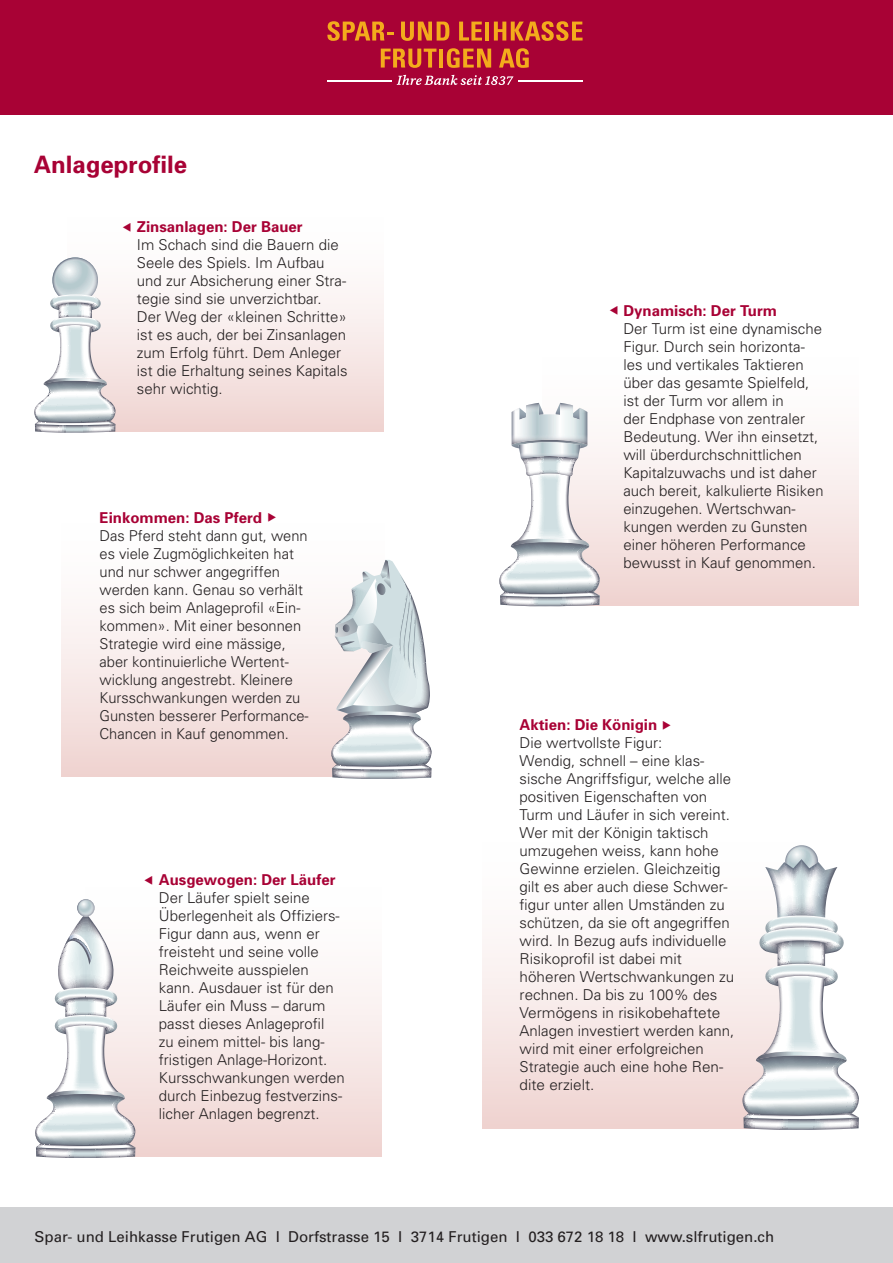
<style>
.page{position:relative;width:893px;height:1263px;background:#fff}
.page>*{position:absolute;margin:0;border:0;box-sizing:border-box;transform-origin:0 0}
.t1{font:700 24px "Univers";color:#a80235}
.t2{font:300 15px/18px "Univers";color:#231f20}
.t3{font:700 15px "Univers";color:#a80235}
.t4{font:15px "Univers";color:#231f20}
</style>
<div class="page">
<div style="left:68px;top:213px;width:316px;height:219px;background:linear-gradient(to bottom,#fff,#f0d6d4)"></div>
<div style="left:85px;top:882px;width:297px;height:275px;background:linear-gradient(to bottom,#fff,#f0d6d4)"></div>
<div style="left:543px;top:353px;width:316px;height:253px;background:linear-gradient(to bottom,#fff,#f0d6d4)"></div>
<div style="left:483px;top:837px;width:319px;height:291px;background:linear-gradient(to bottom,#fff,#f0d6d4)"></div>
<div style="left:61px;top:518px;width:323px;height:259px;background:linear-gradient(to bottom,#fff,#f0d6d4)"></div>
<div style="left:0;top:0;width:893px;height:115px;background:#a80235"></div>
<div style="left:0;top:1208px;width:893px;height:55px;background:#d1d2d4"></div>
<svg style="left:52px;top:257px;width:46px;height:46px"></svg>
<svg style="left:34px;top:294px;width:82px;height:139px"></svg>
<svg style="left:331px;top:560px;width:101px;height:219px"></svg>
<img style="left:77px;top:899px;width:18px;height:18px;border-radius:9px">
<svg style="left:35px;top:916px;width:100px;height:242px"></svg>
<svg style="left:512px;top:445px;width:75px;height:3px"></svg>
<svg style="left:499px;top:456px;width:101px;height:150px"></svg>
<img style="left:518px;top:445px;width:62px;height:13px">
<img style="left:512px;top:403px;width:75px;height:42px">
<img style="left:785px;top:845px;width:33px;height:33px;border-radius:16px">
<svg style="left:742px;top:859px;width:117px;height:271px"></svg>
<svg style="left:327px;top:21px;width:67px;height:20px"></svg>
<svg style="left:401px;top:22px;width:49px;height:19px"></svg>
<svg style="left:459px;top:22px;width:23px;height:19px"></svg>
<hr style="left:485px;top:22px;width:4px;height:19px;background:#f3ab1c">
<svg style="left:494px;top:21px;width:89px;height:20px"></svg>
<svg style="left:381px;top:49px;width:55px;height:19px"></svg>
<hr style="left:439px;top:49px;width:4px;height:19px;background:#f3ab1c">
<svg style="left:447px;top:48px;width:44px;height:20px"></svg>
<svg style="left:499px;top:48px;width:30px;height:20px"></svg>
<svg style="left:397px;top:75px;width:116px;height:10px"></svg>
<hr style="left:327px;top:81px;width:65px;height:1px;background:#fff">
<hr style="left:518px;top:81px;width:65px;height:1px;background:#fff">
<svg style="left:123px;top:222px;width:8px;height:9px"></svg>
<svg style="left:268px;top:518px;width:8px;height:3px"></svg>
<svg style="left:145px;top:882px;width:7px;height:2px"></svg>
<p class="t1" style="left:34px;top:149px;width:155px">Anlageprofile</p>
<p class="t3" style="left:137px;top:217px;width:167px">Zinsanlagen: Der Bauer</p>
<p class="t2" style="left:137px;top:236px;width:212px">Im Schach sind die Bauern die<br>Seele des Spiels. Im Aufbau und zur Absicherung einer Stra&shy;tegie sind sie unverzichtbar.<br>Der Weg der «kleinen Schritte» ist es auch, der bei Zinsanlagen zum Erfolg führt. Dem Anleger ist die Erhaltung seines Kapitals sehr wichtig.</p>
<p class="t3" style="left:99px;top:508px;width:164px">Einkommen: Das Pferd</p>
<p class="t2" style="left:99px;top:526px;width:211px">Das Pferd steht dann gut, wenn es viele Zugmöglichkeiten hat und nur schwer angegriffen werden kann. Genau so verhält es sich beim Anlageprofil «Ein&shy;kommen». Mit einer besonnen<br>Strategie wird eine mässige, aber kontinuierliche Wertent&shy;wicklung angestrebt. Kleinere<br>Kursschwankungen werden zu<br>Gunsten besserer Performance-<br>Chancen in Kauf genommen.</p>
<p class="t3" style="left:159px;top:870px;width:178px">Ausgewogen: Der Läufer</p>
<p class="t2" style="left:159px;top:888px;width:187px">Der Läufer spielt seine<br>Überlegenheit als Offiziers-<br>Figur dann aus, wenn er freisteht und seine volle<br>Reichweite ausspielen kann. Ausdauer ist für den<br>Läufer ein Muss – darum passt dieses Anlageprofil<br>zu einem mittel- bis lang&shy;fristigen Anlage-Horizont.<br>Kursschwankungen werden durch Einbezug festverzins&shy;licher Anlagen begrenzt.</p>
<p class="t3" style="left:623px;top:301px;width:155px">Dynamisch: Der Turm</p>
<p class="t2" style="left:623px;top:319px;width:202px">Der Turm ist eine dynamische<br>Figur. Durch sein horizonta&shy;les und vertikales Taktieren über das gesamte Spielfeld, ist der Turm vor allem in<br>der Endphase von zentraler<br>Bedeutung. Wer ihn einsetzt, will überdurchschnittlichen<br>Kapitalzuwachs und ist daher auch bereit, kalkulierte Risiken einzugehen. Wertschwan&shy;kungen werden zu Gunsten einer höheren Performance bewusst in Kauf genommen.</p>
<p class="t3" style="left:520px;top:715px;width:139px">Aktien: Die Königin</p>
<p class="t2" style="left:520px;top:733px;width:216px">Die wertvollste Figur:<br>Wendig, schnell – eine klas&shy;sische Angriffsfigur, welche alle positiven Eigenschaften von<br>Turm und Läufer in sich vereint.<br>Wer mit der Königin taktisch umzugehen weiss, kann hohe<br>Gewinne erzielen. Gleichzeitig gilt es aber auch diese Schwer&shy;figur unter allen Umständen zu schützen, da sie oft angegriffen wird. In Bezug aufs individuelle<br>Risikoprofil ist dabei mit höheren Wertschwankungen zu rechnen. Da bis zu 100% des<br>Vermögens in risikobehaftete<br>Anlagen investiert werden kann, wird mit einer erfolgreichen<br>Strategie auch eine hohe Ren&shy;dite erzielt.</p>
<p class="t4" style="left:35px;top:1227px;width:741px">Spar- und Leihkasse Frutigen AG I Dorfstrasse 15 I 3714 Frutigen I 033 672 18 18 I www.slfrutigen.ch</p>
</div>
